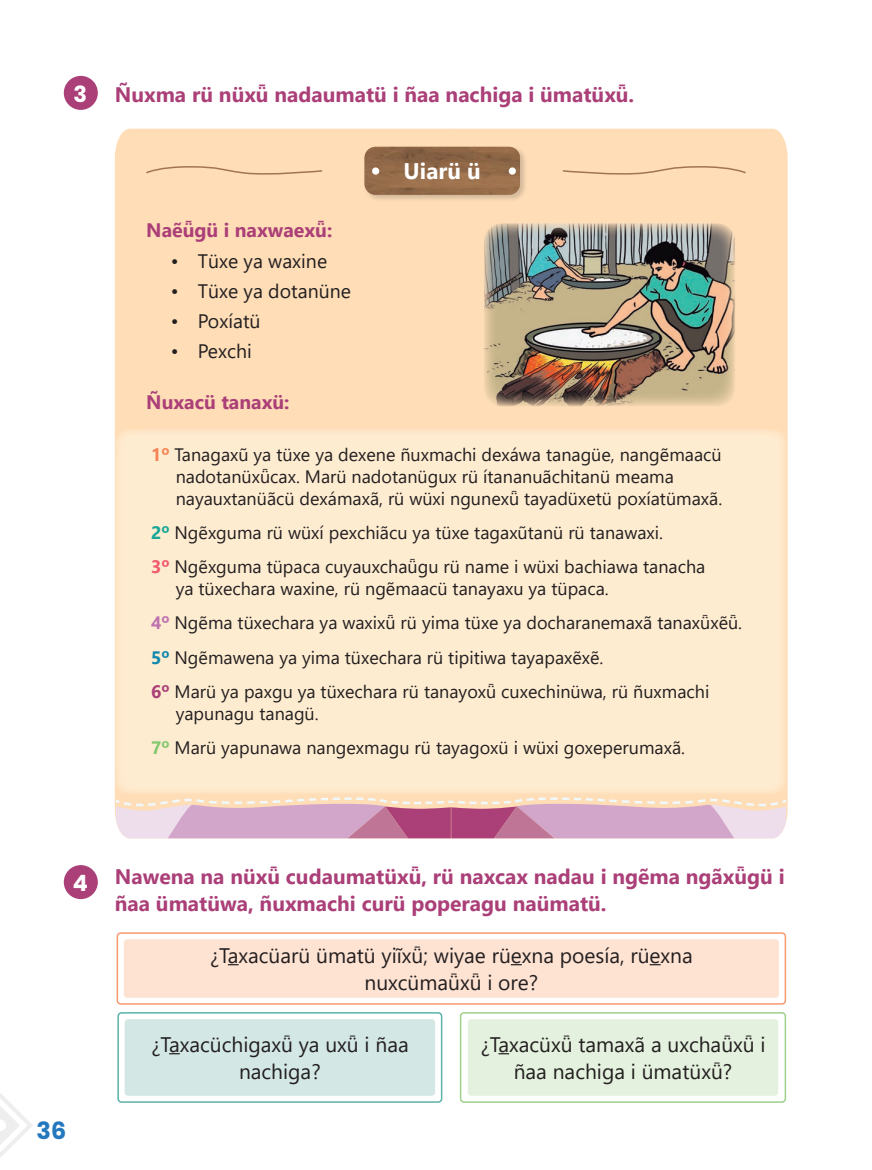
<style>
.page{position:relative;width:872px;height:1170px;background:#fff}
.page>*{position:absolute;margin:0;border:0;box-sizing:border-box;transform-origin:0 0}
.t1{font:700 24px "Poppins";color:#2479be}
.paráfos{font:700 22.5px "Segoe UI";color:#fff}
.numeros{font:700 22.5px "Poppins";color:#fff}
.paráfos-2{font:21px/27px "Segoe UI";color:#231f20;text-align:center}
.paráfos-3{font:700 21px/27px "Segoe UI";color:#ab3f78}
.t2{font:19.5px "Segoe UI";color:#231f20}
.paráfos-4{font:700 19.5px "Segoe UI";color:#ab3f78}
.t3{font:18px/21.6px "Segoe UI";color:#231f20}
.s1{font-weight:700;color:#f58355}
.s2{font-weight:700;color:#17a697}
.s3{font-weight:700;color:#f0596c}
.s4{font-weight:700;color:#bd72ae}
.s5{font-weight:700;color:#0f87ae}
.s6{font-weight:700;color:#ab3f78}
.s7{font-weight:700;color:#85c86f}
</style>
<div class="page">
<svg style="left:0;top:1093px;width:33px;height:64px"></svg>
<div style="left:64px;top:76px;width:34px;height:34px;background:#ab3f78;border-radius:50%"></div>
<div style="left:115px;top:129px;width:336px;height:668px;background:#feddb7"></div>
<div style="left:451px;top:129px;width:336px;height:668px;background:#feddb7"></div>
<svg style="left:115px;top:797px;width:672px;height:41px;background:#daacbf"></svg>
<div style="left:115px;top:428px;width:672px;height:366px;background:#feecd1;border-radius:13px"></div>
<div style="left:125px;top:1019px;width:310px;height:76px;background:#d3e7e4;border-radius:3px"></div>
<div style="left:124px;top:939px;width:655px;height:58px;background:#fee2d2;border-radius:3px"></div>
<div style="left:117px;top:1012px;width:325px;height:90px;border:2px solid #58b3a8;border-radius:3px"></div>
<div style="left:117px;top:932px;width:669px;height:72px;border:2px solid #f79a72;border-radius:3px"></div>
<div style="left:468px;top:1019px;width:310px;height:76px;background:#e4f1de;border-radius:3px"></div>
<div style="left:460px;top:1012px;width:326px;height:90px;border:2px solid #9fd08a;border-radius:3px"></div>
<div style="left:64px;top:865px;width:34px;height:34px;background:#ab3f78;border-radius:50%"></div>
<div style="left:363px;top:145px;width:164px;height:57px;background:#231f20;opacity:.2"></div>
<img style="left:364px;top:147px;width:156px;height:48px">
<div style="left:372px;top:167px;width:7px;height:8px;background:#fff;border-radius:50%"></div>
<svg style="left:145px;top:165px;width:178px;height:11px;background:#f1cea8"></svg>
<div style="left:509px;top:167px;width:7px;height:8px;background:#fff;border-radius:50%"></div>
<svg style="left:562px;top:165px;width:184px;height:11px;background:#f1cea8"></svg>
<img style="left:484px;top:223px;width:251px;height:183px">
<p class="numeros" style="left:73px;top:81px;width:15px">3</p>
<p class="paráfos-3" style="left:115px;top:79px;width:521px">Ñuxma rü nüxǖ nadaumatü i ñaa nachiga i ümatüxǖ.</p>
<p class="paráfos-4" style="left:146px;top:211px;width:187px">Naẽǖgü i naxwaexǖ:</p>
<p class="t2" style="left:171px;top:243px;width:158px">• Tüxe ya waxine</p>
<p class="t2" style="left:171px;top:273px;width:182px">• Tüxe ya dotanüne</p>
<p class="t2" style="left:171px;top:302px;width:91px">• Poxíatü</p>
<p class="t2" style="left:171px;top:332px;width:83px">• Pexchi</p>
<p class="paráfos-4" style="left:146px;top:383px;width:145px">Ñuxacü tanaxü:</p>
<p class="paráfos" style="left:404px;top:150px;width:79px">Uiarü ü</p>
<p class="t3" style="left:176px;top:442px;width:548px;text-indent:-25px"><span class="s1">1º</span> Tanagaxũ ya tüxe ya dexene ñuxmachi dexáwa tanagüe, nangẽmaacü nadotanüxǖcax. Marü nadotanügux rü ítananuãchitanü meama nayauxtanüãcü dexámaxã, rü wüxi ngunexǖ tayadüxetü poxíatümaxã.</p>
<p class="t3" style="left:151px;top:520px;width:513px"><span class="s2">2º</span> Ngẽxguma rü wüxí pexchiãcu ya tüxe tagaxũtanü rü tanawaxi.</p>
<p class="t3" style="left:176px;top:554px;width:531px;text-indent:-25px"><span class="s3">3º</span> Ngẽxguma tüpaca cuyauxchaǖgu rü name i wüxi bachiawa tanacha ya tüxechara waxine, rü ngẽmaacü tanayaxu ya tüpaca.</p>
<p class="t3" style="left:151px;top:610px;width:592px"><span class="s4">4º</span> Ngẽma tüxechara ya waxixǖ rü yima tüxe ya docharanemaxã tanaxǖxẽǖ.</p>
<p class="t3" style="left:151px;top:645px;width:454px"><span class="s5">5º</span> Ngẽmawena ya yima tüxechara rü tipitiwa tayapaxẽxẽ.</p>
<p class="t3" style="left:176px;top:679px;width:535px;text-indent:-25px"><span class="s6">6º</span> Marü ya paxgu ya tüxechara rü tanayoxǖ cuxechinüwa, rü ñuxmachi yapunagu tanagü.</p>
<p class="t3" style="left:151px;top:735px;width:535px"><span class="s7">7º</span> Marü yapunawa nangexmagu rü tayagoxü i wüxi goxeperumaxã.</p>
<p class="numeros" style="left:73px;top:869px;width:17px">4</p>
<p class="paráfos-3" style="left:115px;top:860px;width:671px">Nawena na nüxǖ cudaumatüxǖ, rü naxcax nadau i ngẽma ngãxǖgü i ñaa ümatüwa, ñuxmachi curü poperagu naümatü.</p>
<p class="paráfos-2" style="left:210px;top:939px;width:484px">¿Taxacüarü ümatü yiĩxǖ; wiyae rüexna poesía, rüexna nuxcümaǖxǖ i ore?</p>
<h1 class="t1" style="left:37px;top:1116px;width:31px">36</h1>
<p class="paráfos-2" style="left:151px;top:1028px;width:259px">¿Taxacüchigaxǖ ya uxǖ i ñaa nachiga?</p>
<p class="paráfos-2" style="left:480px;top:1028px;width:287px">¿Taxacüxǖ tamaxã a uxchaǖxǖ i ñaa nachiga i ümatüxǖ?</p>
</div>
